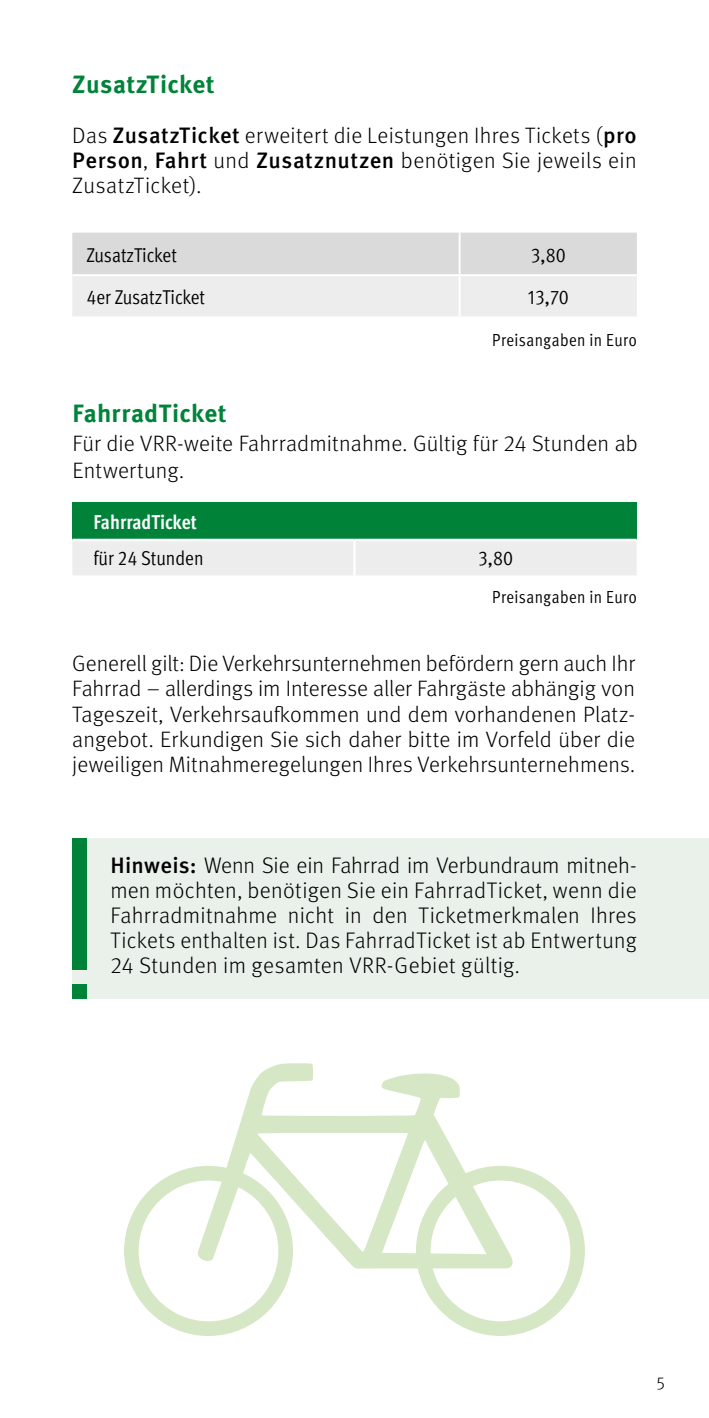
<style>
.page{position:relative;width:709px;height:1418px;background:#fff}
.page>*{position:absolute;margin:0;border:0;box-sizing:border-box;transform-origin:0 0}
.t1{font:700 25px "Meta Pro";letter-spacing:.01em;color:#008339}
.t2{font:300 22.5px/25.2px "Meta Pro";letter-spacing:.015em;color:#000;text-align:justify}
.t3{font:300 22.25px/25.2px "Meta Pro";letter-spacing:.01em;color:#000;text-align:justify}
.t4{font:condensed 20px "Meta Pro";color:#000}
.t5{font:700 condensed 20px "Meta Pro";color:#fff}
.t6{font:condensed 17.5px "Meta Pro";letter-spacing:.02em;color:#000}
.t7{font:300 17.5px "Meta Pro";color:#000}
.s1{font-weight:500}
.s2{font-weight:500;font-size:22.25px}
</style>
<div class="page">
<svg style="left:72px;top:233px;width:565px;height:83px;background:#e3e3e3"></svg>
<hr style="left:458px;top:233px;width:2px;height:41px;background:#fff">
<hr style="left:72px;top:274px;width:387px;height:2px;background:#fff">
<hr style="left:459px;top:274px;width:178px;height:2px;background:#fff">
<hr style="left:458px;top:276px;width:2px;height:40px;background:#fff">
<div style="left:72px;top:838px;width:637px;height:160px;background:#e9f1ea"></div>
<div style="left:72px;top:838px;width:14px;height:132px;background:#008339"></div>
<div style="left:72px;top:984px;width:14px;height:14px;background:#008339"></div>
<svg style="left:124px;top:1063px;width:461px;height:272px"></svg>
<div style="left:72px;top:503px;width:564px;height:37px;background:#008339"></div>
<div style="left:72px;top:541px;width:564px;height:34px;background:#ededed"></div>
<hr style="left:72px;top:538px;width:282px;height:3px;background:#fff">
<hr style="left:354px;top:538px;width:282px;height:3px;background:#fff">
<hr style="left:353px;top:541px;width:3px;height:34px;background:#fff">
<p class="t1" style="left:72px;top:64px;width:144px">ZusatzTicket</p>
<p class="t3" style="left:72px;top:121px;width:566px">Das <span class="s1">ZusatzTicket</span> erweitert die Leistungen Ihres Tickets (<span class="s1">pro Person</span>, <span class="s1">Fahrt</span> und <span class="s1">Zusatznutzen</span> benötigen Sie jeweils ein ZusatzTicket).</p>
<p class="t4" style="left:86px;top:240px;width:92px">ZusatzTicket</p>
<p class="t4" style="left:531px;top:240px;width:36px">3,80</p>
<p class="t4" style="left:86px;top:282px;width:120px">4er ZusatzTicket</p>
<p class="t4" style="left:528px;top:282px;width:42px">13,70</p>
<p class="t6" style="left:492px;top:327px;width:146px">Preisangaben in Euro</p>
<p class="t1" style="left:73px;top:393px;width:156px">FahrradTicket</p>
<p class="t3" style="left:73px;top:428px;width:567px;line-height:27.5px">Für die VRR-weite Fahrradmitnahme. Gültig für 24 Stunden ab<br>Entwertung.</p>
<p class="t5" style="left:94px;top:507px;width:105px">FahrradTicket</p>
<p class="t4" style="left:94px;top:544px;width:111px">für 24 Stunden</p>
<p class="t4" style="left:478px;top:544px;width:36px">3,80</p>
<p class="t6" style="left:492px;top:583px;width:146px">Preisangaben in Euro</p>
<p class="t3" style="left:72px;top:649px;width:564px">Generell gilt: Die Verkehrsunternehmen befördern gern auch Ihr Fahrrad – allerdings im Interesse aller Fahrgäste abhängig von Tageszeit, Verkehrsaufkommen und dem vorhandenen Platz&shy;angebot. Erkundigen Sie sich daher bitte im Vorfeld über die jeweiligen Mitnahmeregelungen Ihres Verkehrsunternehmens.</p>
<p class="t2" style="left:111px;top:851px;width:527px"><span class="s2">Hinweis:</span> Wenn Sie ein Fahrrad im Verbundraum mitneh&shy;men möchten, benötigen Sie ein FahrradTicket, wenn die Fahrradmitnahme nicht in den Ticketmerkmalen Ihres Tickets enthalten ist. Das FahrradTicket ist ab Entwertung 24 Stunden im gesamten VRR-Gebiet gültig.</p>
<p class="t7" style="left:656px;top:1370px;width:11px">5</p>
</div>
